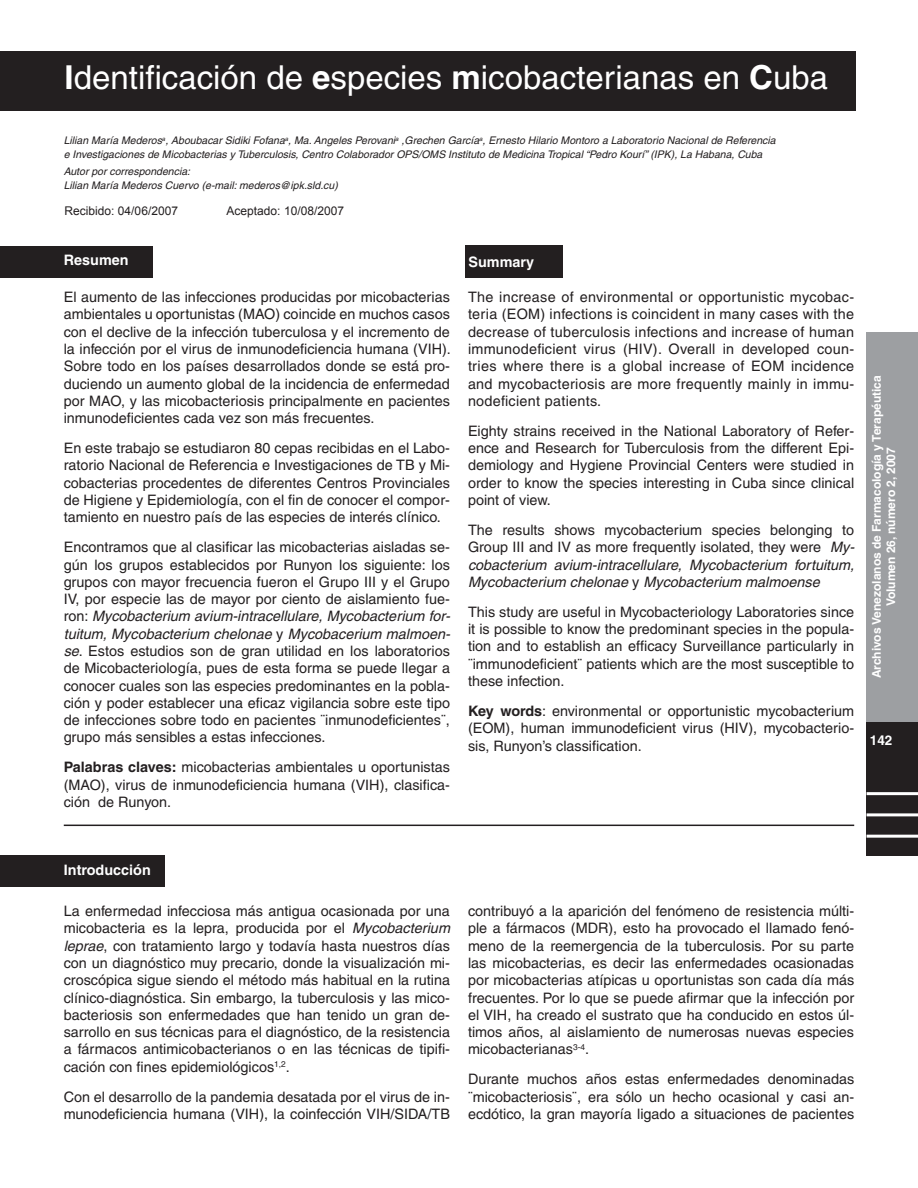
<style>
.page{position:relative;width:918px;height:1188px;background:#fff}
.page>*{position:absolute;margin:0;border:0;box-sizing:border-box;transform-origin:0 0}
.t1{font:33px "Helvetica";color:#fff}
.t2{font:14.4px/17.2px "Helvetica";color:#231f20;text-align:justify}
.t3{font:italic 14.4px/17.2px "Helvetica";color:#231f20;text-align:justify}
.t4{font:700 14.4px "Helvetica";color:#fff}
.t5{font:700 13.5px "Helvetica";color:#fff}
.t6{font:700 12px "Helvetica";color:#fff}
.t7{font:12px "Arial";color:#231f20}
.t8{font:italic 10.5px/13.5px "Helvetica";color:#231f20}
.s1{font-weight:700}
.s2{font-style:italic}
.s3{font-style:normal}
</style>
<div class="page">
<div style="left:867px;top:721px;width:51px;height:135px;background:#231f20"></div>
<div style="left:867px;top:332px;width:51px;height:390px;background:#9d9fa2"></div>
<hr style="left:867px;top:835px;width:51px;height:3px;background:#fff">
<hr style="left:867px;top:813px;width:51px;height:3px;background:#fff">
<hr style="left:867px;top:792px;width:51px;height:3px;background:#fff">
<div style="left:0;top:51px;width:855px;height:60px;background:#231f20"></div>
<div style="left:0;top:246px;width:152px;height:32px;background:#231f20"></div>
<div style="left:465px;top:245px;width:97px;height:32px;background:#231f20"></div>
<hr style="left:64px;top:825px;width:790px;height:1px;background:#231f20">
<div style="left:0;top:856px;width:164px;height:31px;background:#231f20"></div>
<p class="t1" style="left:65px;top:59px;width:765px"><span class="s1">I</span>dentificación de <span class="s1">e</span>species <span class="s1">m</span>icobacterianas en <span class="s1">C</span>uba</p>
<p class="t8" style="left:64px;top:134px;width:713px">Lilian María Mederos<sup>a</sup>, Aboubacar Sidiki Fofana<sup>a</sup>, Ma. Angeles Perovani<sup>a</sup> ,Grechen García<sup>a</sup>, Ernesto Hilario Montoro a Laboratorio Nacional de Referencia e Investigaciones de Micobacterias y Tuberculosis, Centro Colaborador OPS/OMS Instituto de Medicina Tropical “Pedro Kourí” (IPK), La Habana, Cuba</p>
<p class="t8" style="left:64px;top:165px;width:128px">Autor por correspondencia:</p>
<p class="t8" style="left:64px;top:178px;width:276px">Lilian María Mederos Cuervo (e-mail: mederos@ipk.sld.cu)</p>
<p class="t7" style="left:65px;top:202px;width:115px">Recibido: 04/06/2007</p>
<p class="t7" style="left:227px;top:202px;width:119px">Aceptado: 10/08/2007</p>
<p class="t4" style="left:64px;top:251px;width:66px">Resumen</p>
<p class="t4" style="left:469px;top:253px;width:67px">Summary</p>
<p class="t2" style="left:64px;top:288px;width:389px">El aumento de las infecciones producidas por micobacterias ambientales u oportunistas (MAO) coincide en muchos casos con el declive de la infección tuberculosa y el incremento de la infección por el virus de inmunodeficiencia humana (VIH).<br>Sobre todo en los países desarrollados donde se está pro&shy;duciendo un aumento global de la incidencia de enfermedad por MAO, y las micobacteriosis principalmente en pacientes inmunodeficientes cada vez son más frecuentes.</p>
<p class="t2" style="left:64px;top:439px;width:388px">En este trabajo se estudiaron 80 cepas recibidas en el Labo&shy;ratorio Nacional de Referencia e Investigaciones de TB y Mi&shy;cobacterias procedentes de diferentes Centros Provinciales de Higiene y Epidemiología, con el fin de conocer el compor&shy;tamiento en nuestro país de las especies de interés clínico.</p>
<p class="t2" style="left:64px;top:539px;width:388px">Encontramos que al clasificar las micobacterias aisladas se&shy;gún los grupos establecidos por Runyon los siguiente: los grupos con mayor frecuencia fueron el Grupo III y el Grupo IV, por especie las de mayor por ciento de aislamiento fue&shy;ron: <span class="s2">Mycobacterium avium-intracellulare, Mycobacterium for&shy;tuitum, Mycobacterium chelonae</span> y <span class="s2">Mycobacerium malmoen&shy;se</span>. Estos estudios son de gran utilidad en los laboratorios de Micobacteriología, pues de esta forma se puede llegar a conocer cuales son las especies predominantes en la pobla&shy;ción y poder establecer una eficaz vigilancia sobre este tipo de infecciones sobre todo en pacientes ¨inmunodeficientes¨, grupo más sensibles a estas infecciones.</p>
<p class="t2" style="left:64px;top:759px;width:388px"><span class="s1">Palabras claves:</span> micobacterias ambientales u oportunistas (MAO), virus de inmunodeficiencia humana (VIH), clasifica&shy;ción de Runyon.</p>
<p class="t2" style="left:468px;top:288px;width:388px">The increase of environmental or opportunistic mycobac&shy;teria (EOM) infections is coincident in many cases with the decrease of tuberculosis infections and increase of human immunodeficient virus (HIV). Overall in developed coun&shy;tries where there is a global increase of EOM incidence and mycobacteriosis are more frequently mainly in immu&shy;nodeficient patients.</p>
<p class="t2" style="left:468px;top:422px;width:388px">Eighty strains received in the National Laboratory of Refer&shy;ence and Research for Tuberculosis from the different Epi&shy;demiology and Hygiene Provincial Centers were studied in order to know the species interesting in Cuba since clinical point of view.</p>
<p class="t3" style="left:468px;top:521px;width:388px"><span class="s3">The results shows mycobacterium species belonging to Group III and IV as more frequently isolated, they were</span> My&shy;cobacterium avium-intracellulare, Mycobacterium fortuitum, Mycobacterium chelonae <span class="s3">y</span> Mycobacterium malmoense</p>
<p class="t2" style="left:468px;top:603px;width:388px">This study are useful in Mycobacteriology Laboratories since it is possible to know the predominant species in the popula&shy;tion and to establish an efficacy Surveillance particularly in ¨immunodeficient¨ patients which are the most susceptible to these infection.</p>
<p class="t2" style="left:468px;top:702px;width:388px"><span class="s1">Key words</span>: environmental or opportunistic mycobacterium (EOM), human immunodeficient virus (HIV), mycobacterio&shy;sis, Runyon’s classification.</p>
<p class="t6" style="left:869px;top:678px;width:304px;rotate:-90deg">Archivos Venezolanos de Farmacología y Terapéutica</p>
<p class="t6" style="left:884px;top:606px;width:160px;rotate:-90deg">Volumen 26, número 2, 2007</p>
<p class="t5" style="left:870px;top:732px;width:24px">142</p>
<p class="t4" style="left:64px;top:861px;width:88px">Introducción</p>
<p class="t2" style="left:64px;top:902px;width:388px">La enfermedad infecciosa más antigua ocasionada por una micobacteria es la lepra, producida por el <span class="s2">Mycobacterium leprae</span>, con tratamiento largo y todavía hasta nuestros días con un diagnóstico muy precario, donde la visualización mi&shy;croscópica sigue siendo el método más habitual en la rutina clínico-diagnóstica. Sin embargo, la tuberculosis y las mico&shy;bacteriosis son enfermedades que han tenido un gran de&shy;sarrollo en sus técnicas para el diagnóstico, de la resistencia a fármacos antimicobacterianos o en las técnicas de tipifi&shy;cación con fines epidemiológicos<sup>1,2</sup>.</p>
<p class="t2" style="left:64px;top:1088px;width:388px">Con el desarrollo de la pandemia desatada por el virus de in&shy;munodeficiencia humana (VIH), la coinfección VIH/SIDA/TB</p>
<p class="t2" style="left:468px;top:902px;width:388px">contribuyó a la aparición del fenómeno de resistencia múlti&shy;ple a fármacos (MDR), esto ha provocado el llamado fenó&shy;meno de la reemergencia de la tuberculosis. Por su parte las micobacterias, es decir las enfermedades ocasionadas por micobacterias atípicas u oportunistas son cada día más frecuentes. Por lo que se puede afirmar que la infección por el VIH, ha creado el sustrato que ha conducido en estos úl&shy;timos años, al aislamiento de numerosas nuevas especies micobacterianas<sup>3-4</sup>.</p>
<p class="t2" style="left:468px;top:1071px;width:388px">Durante muchos años estas enfermedades denominadas ¨micobacteriosis¨, era sólo un hecho ocasional y casi an&shy;ecdótico, la gran mayoría ligado a situaciones de pacientes</p>
</div>
